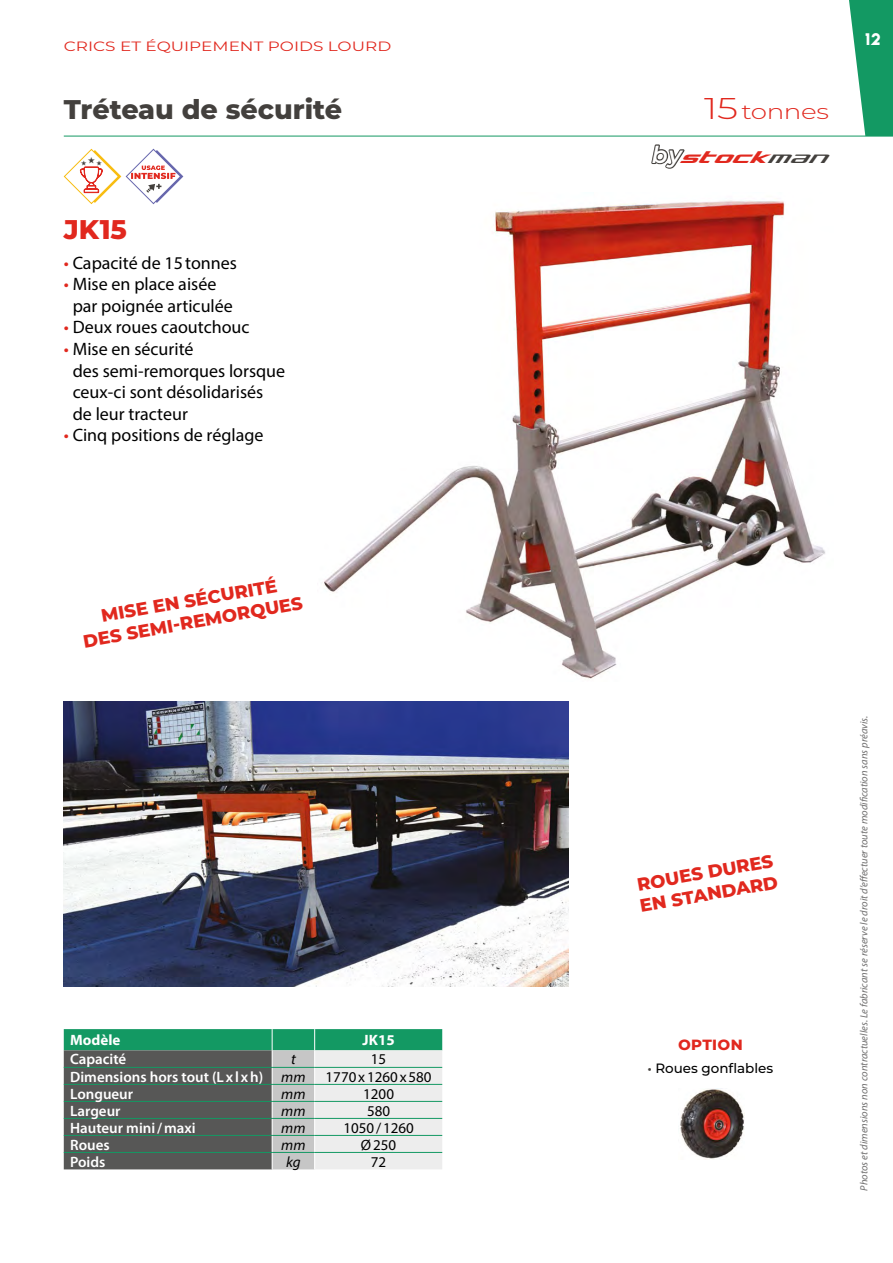
<style>
.page{position:relative;width:893px;height:1263px;background:#fff}
.page>*{position:absolute;margin:0;border:0;box-sizing:border-box;transform-origin:0 0}
.t1{font:800 27px "Montserrat";color:#43403d}
.t2{font:800 27px "Montserrat";color:#e1281e}
.t3{font:italic 700 23.25px "Concielian";color:#e1281e}
.t4{font:300 21px "Montserrat";letter-spacing:-.015em;color:#e1281e;scale:1.25 1}
.t5{font:18px/21.6px "Myriad Pro";color:#000}
.t6{font:800 18px/21.6px "Montserrat";color:#e1281e;text-align:center}
.t7{font:700 18px "Montserrat";color:#e1281e}
.t8{font:600 15px "Myriad Pro";color:#fff}
.t9{font:15px "Myriad Pro";color:#000}
.t10{font:italic 15px "Myriad Pro";color:#000}
.t11{font:700 15px "Myriad Pro";color:#fff}
.t12{font:800 15px "TYPOGRAPHPRO";color:#fff}
.t13{font:13.5px "Montserrat";color:#e1281e;scale:1.25 1}
.t14{font:500 13.5px "Montserrat";color:#000}
.t15{font:italic 10.5px "Myriad Pro";color:#706f6f}
.s1{font-size:30px}
.s2{color:#e1281e}
.s3{font-family:"Montserrat";font-weight:600;color:#43403d}
.s4{font-weight:300;color:#43403d}
.s5{font-weight:400;font-style:italic;color:#000}
.s6{font-family:"Myriad Pro";font-weight:400;color:#43403d}
</style>
<div class="page">
<svg style="left:844px;top:0;width:49px;height:136px"></svg>
<hr style="left:64px;top:136px;width:829px;height:1px;background:#139963">
<svg style="left:64px;top:1029px;width:378px;height:140px;background:#80968c"></svg>
<hr style="left:64px;top:1067px;width:208px;height:1px;background:#139963">
<hr style="left:272px;top:1067px;width:43px;height:1px;background:#139963">
<hr style="left:315px;top:1067px;width:127px;height:1px;background:#139963">
<hr style="left:64px;top:1084px;width:208px;height:1px;background:#139963">
<hr style="left:272px;top:1084px;width:43px;height:1px;background:#139963">
<hr style="left:315px;top:1084px;width:127px;height:1px;background:#139963">
<hr style="left:64px;top:1101px;width:208px;height:1px;background:#139963">
<hr style="left:272px;top:1101px;width:43px;height:1px;background:#139963">
<hr style="left:315px;top:1101px;width:127px;height:1px;background:#139963">
<hr style="left:64px;top:1118px;width:208px;height:1px;background:#139963">
<hr style="left:272px;top:1118px;width:43px;height:1px;background:#139963">
<hr style="left:315px;top:1118px;width:127px;height:1px;background:#139963">
<hr style="left:64px;top:1135px;width:208px;height:1px;background:#139963">
<hr style="left:272px;top:1135px;width:43px;height:1px;background:#139963">
<hr style="left:315px;top:1135px;width:127px;height:1px;background:#139963">
<hr style="left:64px;top:1152px;width:208px;height:1px;background:#139963">
<hr style="left:272px;top:1152px;width:43px;height:1px;background:#139963">
<hr style="left:315px;top:1152px;width:127px;height:1px;background:#139963">
<img style="left:324px;top:200px;width:501px;height:479px">
<img style="left:680px;top:1088px;width:65px;height:71px">
<img style="left:64px;top:702px;width:504px;height:284px">
<svg style="left:63px;top:148px;width:120px;height:57px"></svg>
<p class="t13" style="left:64px;top:37px;width:263px">CRICS ET ÉQUIPEMENT POIDS LOURD</p>
<h1 class="t1" style="left:64px;top:90px;width:280px">Tréteau de sécurité</h1>
<p class="t4" style="left:704px;top:97px;width:102px"><span class="s1">15</span> tonnes</p>
<h1 class="t2" style="left:64px;top:209px;width:65px">JK15</h1>
<p class="t5" style="left:64px;top:252px;width:175px"><span class="s2">•</span> Capacité de 15tonnes</p>
<p class="t5" style="left:73px;top:273px;width:162px;text-indent:-9px"><span class="s2">•</span> Mise en place aisée par poignée articulée</p>
<p class="t5" style="left:64px;top:316px;width:187px"><span class="s2">•</span> Deux roues caoutchouc</p>
<p class="t5" style="left:73px;top:338px;width:214px;text-indent:-9px"><span class="s2">•</span> Mise en sécurité<br>des semi-remorques lorsque ceux-ci sont désolidarisés de leur tracteur</p>
<p class="t5" style="left:64px;top:424px;width:201px"><span class="s2">•</span> Cinq positions de réglage</p>
<p class="t3" style="left:652px;top:146px;width:176px"><span class="s3">by</span>stock<span class="s4">man</span></p>
<p class="t12" style="left:865px;top:28px;width:18px">12</p>
<p class="t6" style="left:78px;top:608px;width:224px;rotate:-10deg">MISE EN SÉCURITÉ<br>DES SEMI-REMORQUES</p>
<p class="t11" style="left:70px;top:1030px;width:52px">Modèle</p>
<p class="t11" style="left:363px;top:1030px;width:34px">JK15</p>
<p class="t8" style="left:70px;top:1050px;width:58px">Capacité</p>
<p class="t10" style="left:291px;top:1050px;width:6px">t</p>
<p class="t9" style="left:371px;top:1050px;width:17px">15</p>
<p class="t8" style="left:70px;top:1067px;width:237px">Dimensions hors tout (L x l xh) <span class="s5">mm</span></p>
<p class="t9" style="left:326px;top:1067px;width:108px">1770x1260x580</p>
<p class="t8" style="left:70px;top:1084px;width:65px">Longueur</p>
<p class="t10" style="left:281px;top:1084px;width:26px">mm</p>
<p class="t9" style="left:363px;top:1084px;width:32px">1200</p>
<p class="t8" style="left:70px;top:1101px;width:52px">Largeur</p>
<p class="t10" style="left:281px;top:1101px;width:26px">mm</p>
<p class="t9" style="left:367px;top:1101px;width:25px">580</p>
<p class="t8" style="left:70px;top:1118px;width:127px">Hauteur mini/maxi</p>
<p class="t10" style="left:281px;top:1118px;width:26px">mm</p>
<p class="t9" style="left:343px;top:1118px;width:72px">1050/1260</p>
<p class="t8" style="left:70px;top:1135px;width:41px">Roues</p>
<p class="t10" style="left:281px;top:1135px;width:26px">mm</p>
<p class="t9" style="left:361px;top:1135px;width:37px">Ø250</p>
<p class="t8" style="left:70px;top:1152px;width:37px">Poids</p>
<p class="t10" style="left:286px;top:1152px;width:16px">kg</p>
<p class="t9" style="left:371px;top:1152px;width:17px">72</p>
<p class="t6" style="left:634px;top:873px;width:141px;text-align:left;rotate:-10deg">ROUES DURES<br>EN STANDARD</p>
<p class="t7" style="left:678px;top:1031px;width:67px">option</p>
<p class="t14" style="left:648px;top:1059px;width:127px"><span class="s6">•</span> Roues gonflables</p>
<p class="t15" style="left:857px;top:1191px;width:477px;rotate:-90deg">Photos et dimensions non contractuelles. Le fabricant se réserve le droit d’effectuer toute modification sans préavis.</p>
</div>
